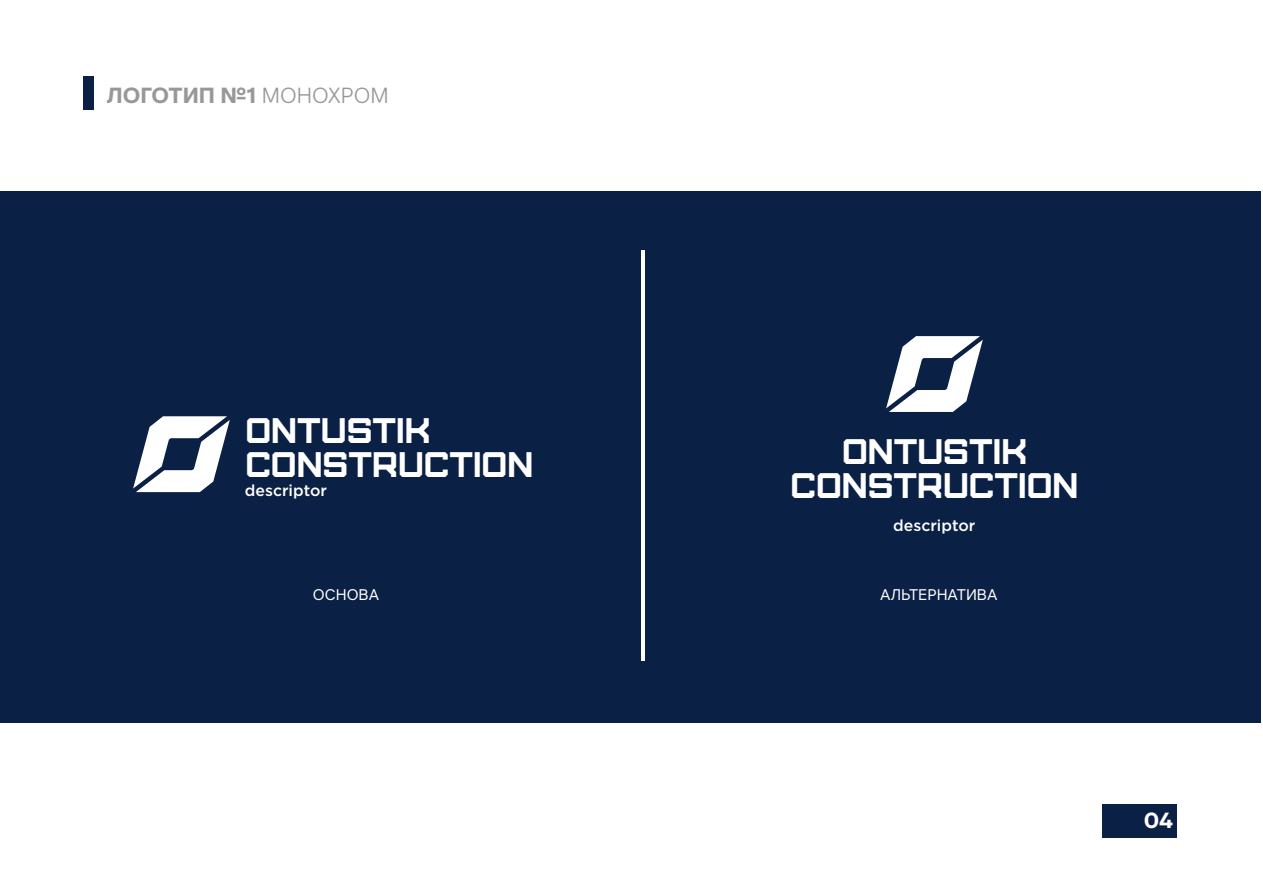
<style>
.page{position:relative;width:1263px;height:893px;background:#fff}
.page>*{position:absolute;margin:0;border:0;box-sizing:border-box;transform-origin:0 0}
.t1{font:35.55px/34.3px "Furore";color:#fff}
.t2{font:700 21.3px "Literal";color:#989899}
.t3{font:700 21.3px "Literal";color:#fff}
.t4{font:500 15.9px "Gotham";color:#fff}
.t5{font:15px "Literal";color:#fff}
.s1{font-weight:300}
</style>
<div class="page">
<div style="left:0;top:191px;width:1260px;height:531px;background:#0a2045"></div>
<div style="left:84px;top:76px;width:10px;height:34px;background:#0a2045"></div>
<div style="left:1102px;top:804px;width:75px;height:34px;background:#0a2045"></div>
<hr style="left:642px;top:250px;width:3px;height:411px;background:#fff">
<svg style="left:133px;top:416px;width:97px;height:76px"></svg>
<svg style="left:886px;top:336px;width:97px;height:76px"></svg>
<p class="t2" style="left:107px;top:86px;width:283px">ЛОГОТИП №1 <span class="s1">МОНОХРОМ</span></p>
<p class="t1" style="left:245px;top:416px;width:289px">ONTUSTIK<br>CONSTRUCTION</p>
<p class="t4" style="left:245px;top:483px;width:84px">descriptor</p>
<p class="t1" style="left:790px;top:437px;width:289px;text-align:center">ONTUSTIK<br>CONSTRUCTION</p>
<p class="t4" style="left:893px;top:518px;width:84px">descriptor</p>
<p class="t5" style="left:313px;top:588px;width:68px">ОСНОВА</p>
<p class="t5" style="left:880px;top:588px;width:119px">АЛЬТЕРНАТИВА</p>
<p class="t3" style="left:1144px;top:811px;width:31px">04</p>
</div>
